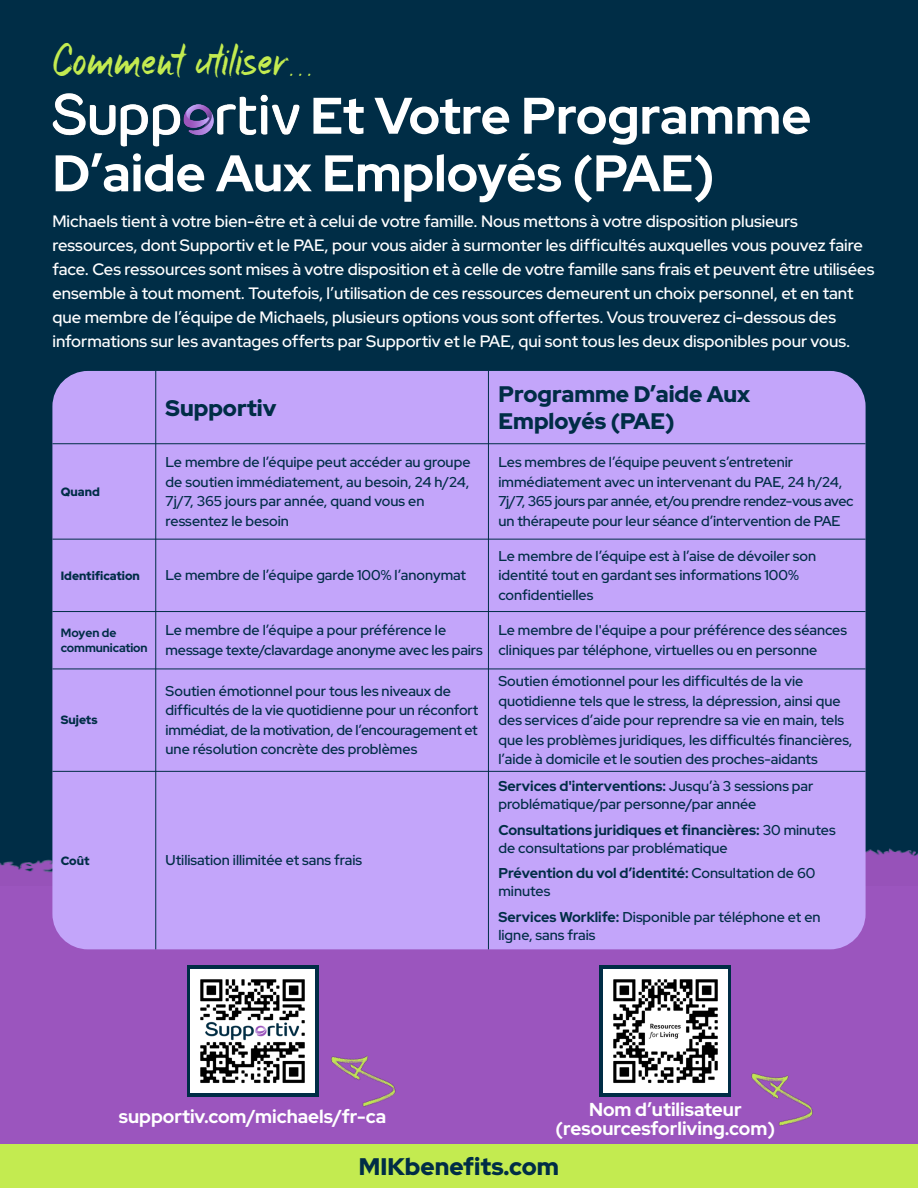
<style>
.page{position:relative;width:918px;height:1188px;background:#002d46}
.page>*{position:absolute;margin:0;border:0;box-sizing:border-box;transform-origin:0 0}
.t1{font:800 51.3px/57.6px "Red Hat Display";color:#fff}
.t2{font:47.4px "Marker Mark";color:#c3eb50}
.t3{font:900 24px "Red Hat Display";color:#002d46}
.t4{font:900 22.5px/27px "Red Hat Display";color:#002d46}
.t5{font:700 18.75px/19.5px "Red Hat Display";color:#fff;text-align:center}
.t6{font:500 16.5px/24px "Red Hat Display";color:#fff}
.t7{font:500 14.25px/19.5px "Red Hat Display";color:#002d46}
.t8{font:800 14.25px/18px "Red Hat Display";color:#002d46}
.t9{font:900 12px "Red Hat Display";color:#002d46}
.t10{font:800 12px/15px "Red Hat Display";letter-spacing:-.005em;color:#002d46}
.s1{font-weight:800}
.s2{font-weight:500}
</style>
<div class="page">
<img style="left:0;top:859px;width:52px;height:27px">
<img style="left:866px;top:848px;width:52px;height:38px">
<div style="left:0;top:886px;width:918px;height:302px;background:#9b55be"></div>
<div style="left:600px;top:965px;width:131px;height:132px;background:#002d46"></div>
<img style="left:603px;top:969px;width:124px;height:124px">
<div style="left:52px;top:371px;width:814px;height:578px;background:#c3a5fa;border-radius:36px"></div>
<hr style="left:52px;top:771px;width:814px;height:1px;background:#002d46">
<hr style="left:52px;top:669px;width:814px;height:1px;background:#002d46">
<hr style="left:52px;top:611px;width:814px;height:1px;background:#002d46">
<hr style="left:52px;top:539px;width:814px;height:1px;background:#002d46">
<hr style="left:52px;top:443px;width:814px;height:1px;background:#002d46">
<hr style="left:488px;top:371px;width:1px;height:578px;background:#002d46">
<hr style="left:155px;top:371px;width:1px;height:578px;background:#002d46">
<img style="left:52px;top:93px;width:248px;height:54px">
<div style="left:187px;top:965px;width:131px;height:132px;background:#002d46"></div>
<img style="left:191px;top:969px;width:124px;height:124px">
<div style="left:0;top:1144px;width:918px;height:44px;background:#c3eb50"></div>
<img style="left:751px;top:1073px;width:62px;height:53px">
<img style="left:318px;top:1035px;width:78px;height:72px">
<h2 class="t2" style="left:52px;top:38px;width:264px">Comment utiliser...</h2>
<h1 class="t1" style="left:52px;top:86px;width:760px;text-indent:258px">Et Votre Programme<br>D’aide Aux Employés (PAE)</h1>
<p class="t6" style="left:52px;top:208px;width:823px">Michaels tient à votre bien-être et à celui de votre famille. Nous mettons à votre disposition plusieurs ressources, dont Supportiv et le PAE, pour vous aider à surmonter les difficultés auxquelles vous pouvez faire face. Ces ressources sont mises à votre disposition et à celle de votre famille sans frais et peuvent être utilisées ensemble à tout moment. Toutefois, l’utilisation de ces ressources demeurent un choix personnel, et en tant que membre de l’équipe de Michaels, plusieurs options vous sont offertes. Vous trouverez ci-dessous des informations sur les avantages offerts par Supportiv et le PAE, qui sont tous les deux disponibles pour vous.</p>
<p class="t9" style="left:61px;top:484px;width:41px">Quand</p>
<p class="t9" style="left:61px;top:568px;width:81px">Identification</p>
<p class="t10" style="left:61px;top:625px;width:88px">Moyen de communication</p>
<p class="t9" style="left:61px;top:712px;width:38px">Sujets</p>
<p class="t9" style="left:61px;top:853px;width:30px">Coût</p>
<h3 class="t4" style="left:166px;top:394px;width:112px">Supportiv</h3>
<h3 class="t4" style="left:498px;top:380px;width:253px">Programme D’aide Aux<br>Employés (PAE)</h3>
<p class="t7" style="left:166px;top:452px;width:306px">Le membre de l’équipe peut accéder au groupe de soutien immédiatement, au besoin, 24 h/24, 7j/7, 365 jours par année, quand vous en ressentez le besoin</p>
<p class="t7" style="left:498px;top:452px;width:357px">Les membres de l’équipe peuvent s’entretenir immédiatement avec un intervenant du PAE, 24 h/24, 7j/7, 365 jours par année, et/ou prendre rendez-vous avec un thérapeute pour leur séance d’intervention de PAE</p>
<p class="t7" style="left:166px;top:565px;width:302px">Le membre de l’équipe garde 100% l’anonymat</p>
<p class="t7" style="left:498px;top:546px;width:319px">Le membre de l’équipe est à l’aise de dévoiler son identité tout en gardant ses informations 100% confidentielles</p>
<p class="t7" style="left:166px;top:620px;width:319px">Le membre de l’équipe a pour préférence le message texte/clavardage anonyme avec les pairs</p>
<p class="t7" style="left:498px;top:620px;width:350px">Le membre de l'équipe a pour préférence des séances cliniques par téléphone, virtuelles ou en personne</p>
<p class="t7" style="left:166px;top:681px;width:314px">Soutien émotionnel pour tous les niveaux de difficultés de la vie quotidienne pour un réconfort immédiat, de la motivation, de l’encouragement et une résolution concrète des problèmes</p>
<p class="t7" style="left:498px;top:671px;width:356px">Soutien émotionnel pour les difficultés de la vie quotidienne tels que le stress, la dépression, ainsi que des services d’aide pour reprendre sa vie en main, tels que les problèmes juridiques, les difficultés financières, l’aide à domicile et le soutien des proches-aidants</p>
<p class="t7" style="left:166px;top:850px;width:198px">Utilisation illimitée et sans frais</p>
<p class="t7" style="left:498px;top:777px;width:317px;line-height:18px"><span class="s1">Services d'interventions:</span> Jusqu’à 3 sessions par problématique/par personne/par année</p>
<p class="t7" style="left:498px;top:820px;width:339px;line-height:18px"><span class="s1">Consultations juridiques et financières:</span> 30 minutes de consultations par problématique</p>
<p class="t8" style="left:498px;top:864px;width:319px">Prévention du vol d’identité: <span class="s2">Consultation de 60 minutes</span></p>
<p class="t7" style="left:498px;top:907px;width:324px;line-height:18px"><span class="s1">Services Worklife:</span> Disponible par téléphone et en ligne, sans frais</p>
<h3 class="t5" style="left:119px;top:1107px;width:269px">supportiv.com/michaels/fr-ca</h3>
<h3 class="t5" style="left:556px;top:1099px;width:221px">Nom d’utilisateur (resourcesforliving.com)</h3>
<h3 class="t3" style="left:359px;top:1150px;width:202px">MIKbenefits.com</h3>
</div>
